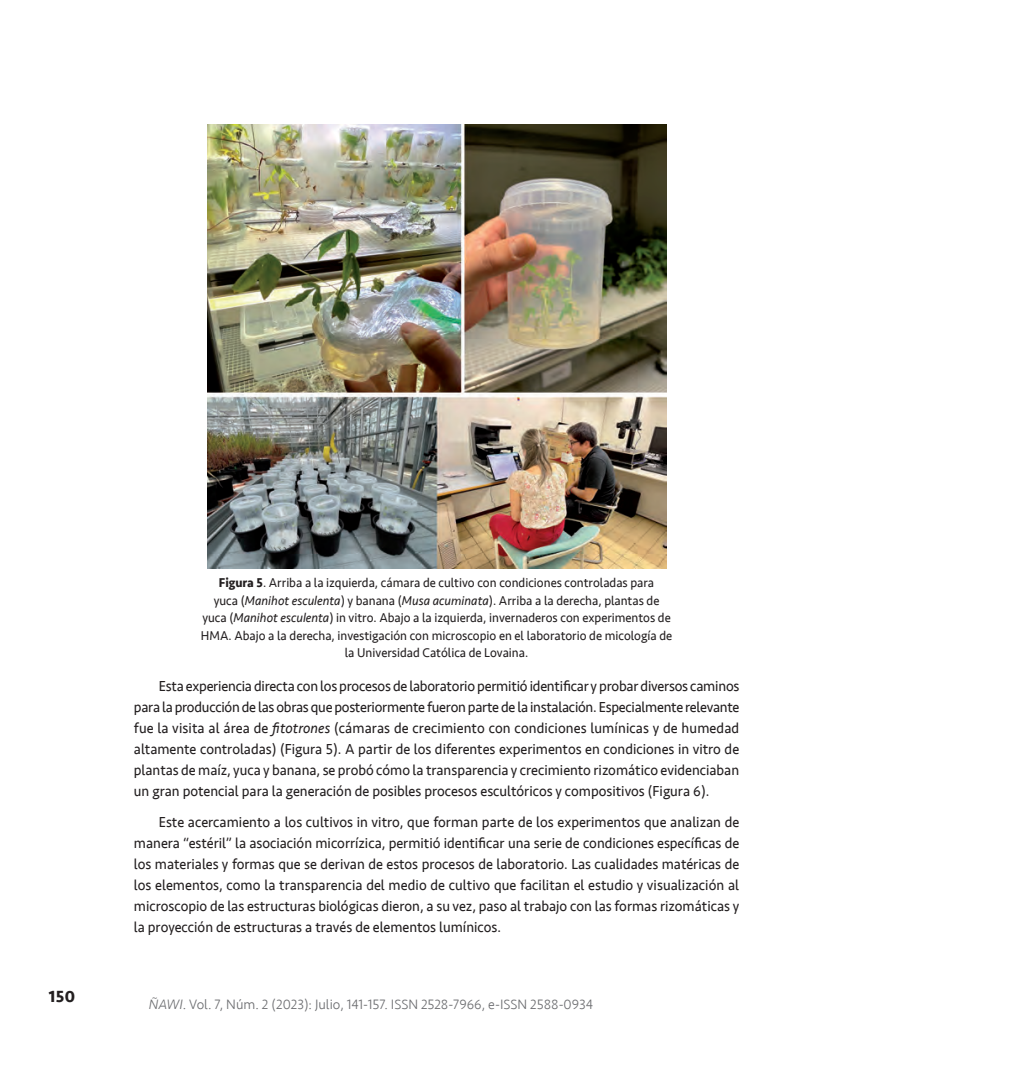
<style>
.page{position:relative;width:1017px;height:1067px;background:#fff}
.page>*{position:absolute;margin:0;border:0;box-sizing:border-box;transform-origin:0 0}
.t1{font:700 16.62px "Seravek";color:#231f20}
.t2{font:14.88px/21px "Seravek";color:#231f20;text-align:justify;scale:.95 1}
.t3{font:300 14px "Seravek";color:#6c6d70}
.t4{font:13.12px/17.5px "Seravek";color:#231f20;text-align:center;scale:.95 1}
.s1{font-weight:700}
.s2{font-style:italic}
</style>
<div class="page">
<img style="left:207px;top:124px;width:459px;height:445px">
<p class="t1" style="left:49px;top:983px;width:28px">150</p>
<p class="t4" style="left:201px;top:574px;width:497px"><span class="s1">Figura 5</span>. Arriba a la izquierda, cámara de cultivo con condiciones controladas para<br>yuca (<span class="s2">Manihot esculenta</span>) y banana (<span class="s2">Musa acuminata</span>). Arriba a la derecha, plantas de yuca (<span class="s2">Manihot esculenta</span>) in vitro. Abajo a la izquierda, invernaderos con experimentos de HMA. Abajo a la derecha, investigación con microscopio en el laboratorio de micología de la Universidad Católica de Lovaina.</p>
<p class="t2" style="left:134px;top:675px;width:639px;text-indent:25px">Esta experiencia directa con los procesos de laboratorio permitió identificar y probar diversos caminos para la producción de las obras que posteriormente fueron parte de la instalación. Especialmente relevante fue la visita al área de <span class="s2">fitotrones</span> (cámaras de crecimiento con condiciones lumínicas y de humedad altamente controladas) (Figura 5). A partir de los diferentes experimentos en condiciones in vitro de plantas de maíz, yuca y banana, se probó cómo la transparencia y crecimiento rizomático evidenciaban un gran potencial para la generación de posibles procesos escultóricos y compositivos (Figura 6).</p>
<p class="t2" style="left:134px;top:811px;width:639px;text-indent:25px">Este acercamiento a los cultivos in vitro, que forman parte de los experimentos que analizan de manera “estéril” la asociación micorrízica, permitió identificar una serie de condiciones específicas de los materiales y formas que se derivan de estos procesos de laboratorio. Las cualidades matéricas de los elementos, como la transparencia del medio de cultivo que facilitan el estudio y visualización al microscopio de las estructuras biológicas dieron, a su vez, paso al trabajo con las formas rizomáticas y la proyección de estructuras a través de elementos lumínicos.</p>
<p class="t3" style="left:149px;top:996px;width:446px"><span class="s2">ÑAWI</span>. Vol. 7, Núm. 2 (2023): Julio, 141-157. ISSN 2528-7966, e-ISSN 2588-0934</p>
</div>
